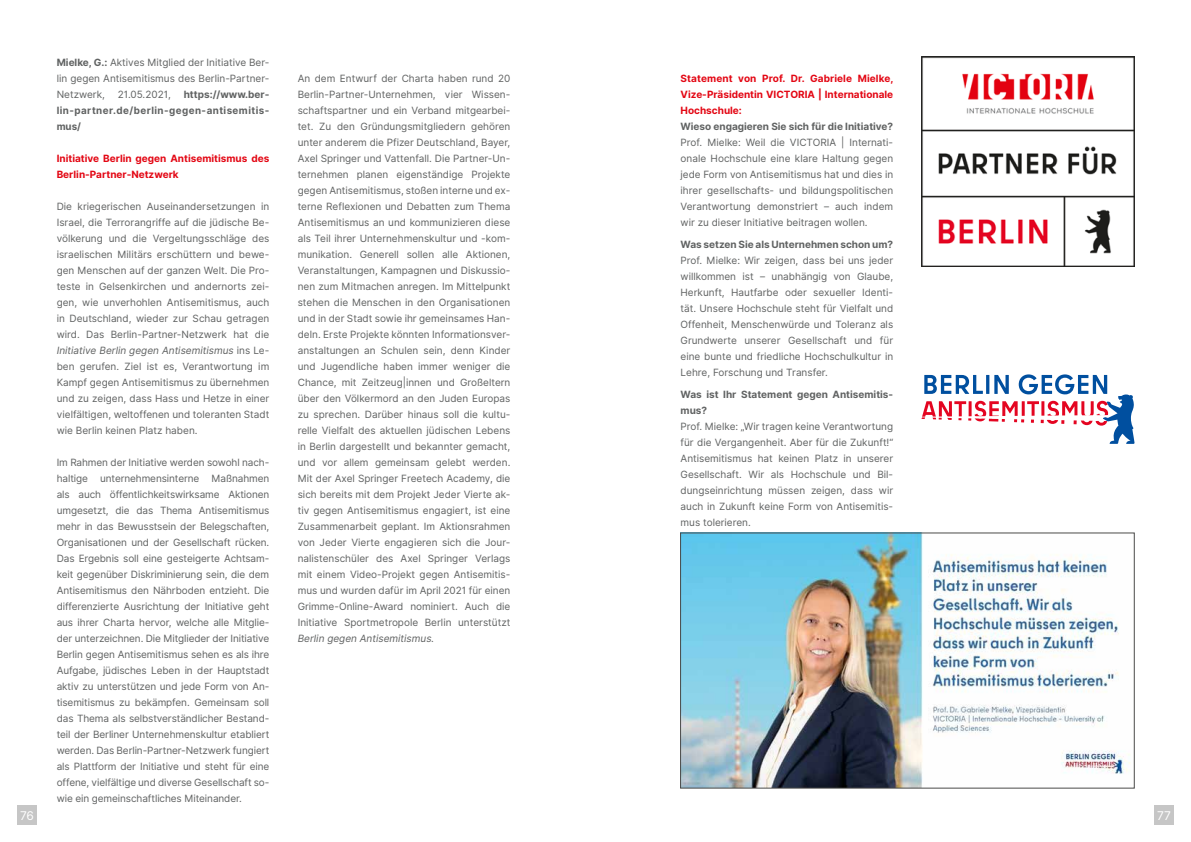
<style>
.page{position:relative;width:1191px;height:842px;background:#fff}
.page>*{position:absolute;margin:0;border:0;box-sizing:border-box;transform-origin:0 0}
.t1{font:12px "Inter";color:#fff}
.t2{font:10px/16px "Inter";color:#606262;text-align:justify}
.t3{font:700 10px/16px "Inter";color:#606262}
.t4{font:700 10px/16px "Inter";color:#e30613;text-align:justify}
.t5{font:italic 10px "Inter";color:#606262}
.s1{font-weight:700}
.s2{font-style:italic}
</style>
<div class="page">
<div style="left:1154px;top:805px;width:20px;height:20px;background:#c6c6c6"></div>
<div style="left:17px;top:805px;width:20px;height:20px;background:#c6c6c6"></div>
<img style="left:922px;top:57px;width:212px;height:209px">
<img style="left:682px;top:535px;width:448px;height:251px">
<div style="left:680px;top:533px;width:454px;height:255px;border:1px solid #4a4a49"></div>
<svg style="left:921px;top:374px;width:213px;height:70px"></svg>
<p class="t2" style="left:57px;top:55px;width:214px"><span class="s1">Mielke, G.:</span> Aktives Mitglied der Initiative Ber&shy;lin gegen Antisemitismus des Berlin-Partner-Netzwerk,</p>
<p class="t3" style="left:57px;top:87px;width:214px;text-align:justify;text-indent:127px">https://www.ber&shy;lin-partner.de/berlin-gegen-antisemitis&shy;mus/</p>
<p class="t4" style="left:57px;top:151px;width:214px">Initiative Berlin gegen Antisemitismus des<br>Berlin-Partner-Netzwerk</p>
<p class="t2" style="left:57px;top:199px;width:214px">Die kriegerischen Auseinandersetzungen in Israel, die Terrorangriffe auf die jüdische Be&shy;völkerung und die Vergeltungsschläge des israelischen Militärs erschüttern und bewe&shy;gen Menschen auf der ganzen Welt. Die Pro&shy;teste in Gelsenkirchen und andernorts zei&shy;gen, wie unverhohlen Antisemitismus, auch in Deutschland, wieder zur Schau getragen wird. Das Berlin-Partner-Netzwerk hat die <span class="s2">Initiative Berlin gegen Antisemitismus</span> ins Le&shy;ben gerufen. Ziel ist es, Verantwortung im Kampf gegen Antisemitismus zu übernehmen und zu zeigen, dass Hass und Hetze in einer vielfältigen, weltoffenen und toleranten Stadt wie Berlin keinen Platz haben.</p>
<p class="t2" style="left:57px;top:455px;width:214px">Im Rahmen der Initiative werden sowohl nach&shy;haltige unternehmensinterne Maßnahmen als auch öffentlichkeitswirksame Aktionen umgesetzt, die das Thema Antisemitismus mehr in das Bewusstsein der Belegschaften, Organisationen und der Gesellschaft rücken.<br>Das Ergebnis soll eine gesteigerte Achtsam&shy;keit gegenüber Diskriminierung sein, die dem Antisemitismus den Nährboden entzieht. Die differenzierte Ausrichtung der Initiative geht aus ihrer Charta hervor, welche alle Mitglie&shy;der unterzeichnen. Die Mitglieder der Initiative Berlin gegen Antisemitismus sehen es als ihre Aufgabe, jüdisches Leben in der Hauptstadt aktiv zu unterstützen und jede Form von An&shy;tisemitismus zu bekämpfen. Gemeinsam soll das Thema als selbstverständlicher Bestand&shy;teil der Berliner Unternehmenskultur etabliert werden. Das Berlin-Partner-Netzwerk fungiert als Plattform der Initiative und steht für eine offene, vielfältige und diverse Gesellschaft so&shy;wie ein gemeinschaftliches Miteinander.</p>
<p class="t2" style="left:118px;top:87px;width:55px">21.05.2021,</p>
<p class="t2" style="left:298px;top:71px;width:214px">An dem Entwurf der Charta haben rund 20<br>Berlin-Partner-Unternehmen, vier Wissen&shy;schaftspartner und ein Verband mitgearbei&shy;tet. Zu den Gründungsmitgliedern gehören unter anderem die Pfizer Deutschland, Bayer, Axel Springer und Vattenfall. Die Partner-Un&shy;ternehmen planen eigenständige Projekte gegen Antisemitismus, stoßen interne und ex&shy;terne Reflexionen und Debatten zum Thema Antisemitismus an und kommunizieren diese als Teil ihrer Unternehmenskultur und -kom&shy;munikation. Generell sollen alle Aktionen, Veranstaltungen, Kampagnen und Diskussio&shy;nen zum Mitmachen anregen. Im Mittelpunkt stehen die Menschen in den Organisationen und in der Stadt sowie ihr gemeinsames Han&shy;deln. Erste Projekte könnten Informationsver&shy;anstaltungen an Schulen sein, denn Kinder und Jugendliche haben immer weniger die Chance, mit Zeitzeug|innen und Großeltern über den Völkermord an den Juden Europas zu sprechen. Darüber hinaus soll die kultu&shy;relle Vielfalt des aktuellen jüdischen Lebens in Berlin dargestellt und bekannter gemacht, und vor allem gemeinsam gelebt werden.<br>Mit der Axel Springer Freetech Academy, die sich bereits mit dem Projekt Jeder Vierte ak&shy;tiv gegen Antisemitismus engagiert, ist eine Zusammenarbeit geplant. Im Aktionsrahmen von Jeder Vierte engagieren sich die Jour&shy;nalistenschüler des Axel Springer Verlags mit einem Video-Projekt gegen Antisemitis&shy;mus und wurden dafür im April 2021 für einen Grimme-Online-Award nominiert. Auch die Initiative Sportmetropole Berlin unterstützt</p>
<p class="t5" style="left:298px;top:631px;width:138px">Berlin gegen Antisemitismus.</p>
<p class="t4" style="left:680px;top:71px;width:214px">Statement von Prof. Dr. Gabriele Mielke, Vize-Präsidentin VICTORIA | Internationale Hochschule:</p>
<p class="t3" style="left:680px;top:119px;width:214px">Wieso engagieren Sie sich für die Initiative?</p>
<p class="t2" style="left:680px;top:135px;width:214px">Prof. Mielke: Weil die VICTORIA | Internati&shy;onale Hochschule eine klare Haltung gegen jede Form von Antisemitismus hat und dies in ihrer gesellschafts- und bildungspolitischen Verantwortung demonstriert – auch indem wir zu dieser Initiative beitragen wollen.</p>
<p class="t3" style="left:680px;top:237px;width:214px">Was setzen Sie als Unternehmen schon um?</p>
<p class="t2" style="left:680px;top:252px;width:214px">Prof. Mielke: Wir zeigen, dass bei uns jeder willkommen ist – unabhängig von Glaube, Herkunft, Hautfarbe oder sexueller Identi&shy;tät. Unsere Hochschule steht für Vielfalt und Offenheit, Menschenwürde und Toleranz als Grundwerte unserer Gesellschaft und für eine bunte und friedliche Hochschulkultur in Lehre, Forschung und Transfer.</p>
<p class="t3" style="left:680px;top:386px;width:214px">Was ist Ihr Statement gegen Antisemitis&shy;mus?</p>
<p class="t2" style="left:680px;top:418px;width:214px">Prof. Mielke: „Wir tragen keine Verantwortung für die Vergangenheit. Aber für die Zukunft!“ Antisemitismus hat keinen Platz in unserer Gesellschaft. Wir als Hochschule und Bil&shy;dungseinrichtung müssen zeigen, dass wir auch in Zukunft keine Form von Antisemitis&shy;mus tolerieren.</p>
<p class="t1" style="left:20px;top:807px;width:15px">76</p>
<p class="t1" style="left:1157px;top:807px;width:15px">77</p>
</div>
